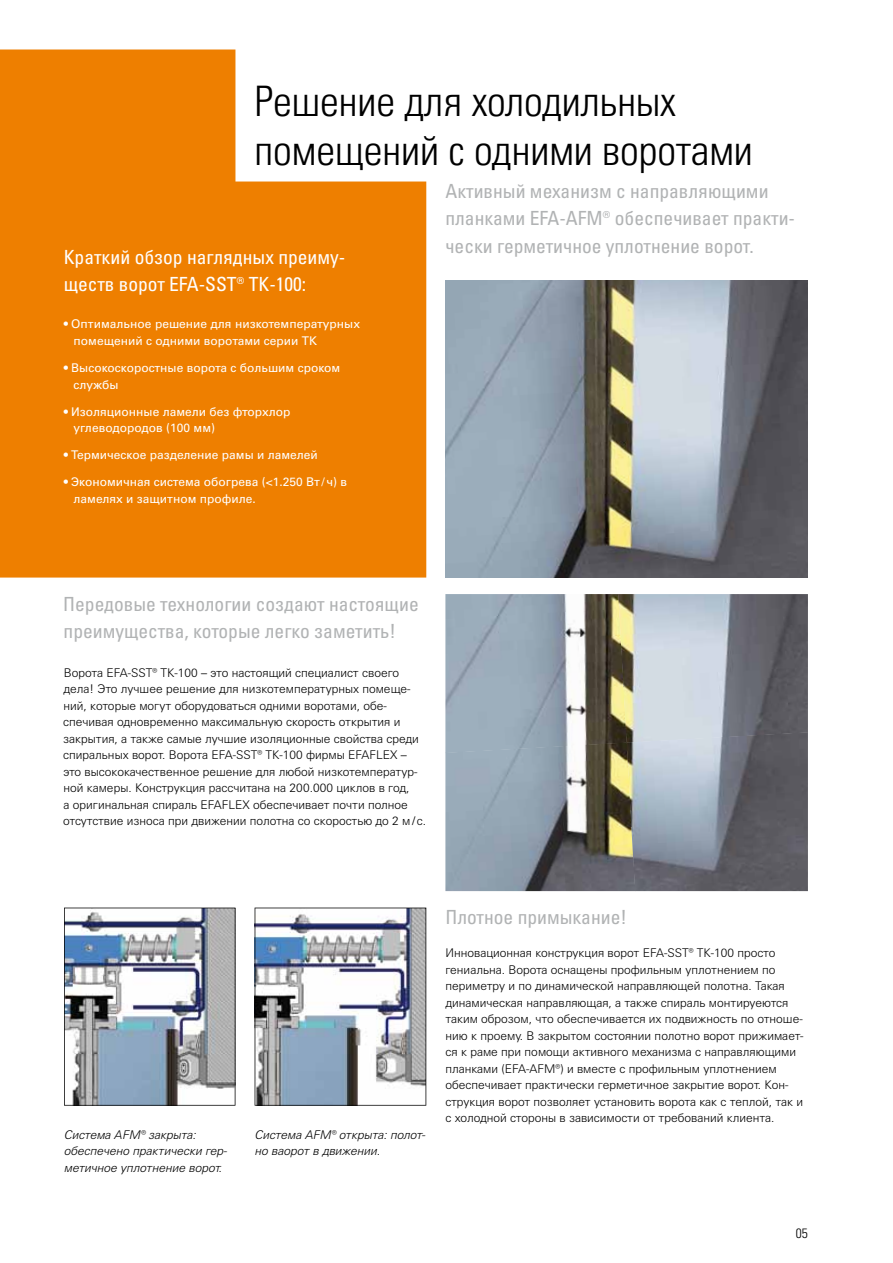
<style>
.page{position:relative;width:893px;height:1263px;background:#fff}
.page>*{position:absolute;margin:0;border:0;box-sizing:border-box;transform-origin:0 0}
.t1{font:42px/49.5px "Univers LTCYR 47 Light Cond";color:#000}
.t2{font:condensed 19.5px/27.5px "Univers LTCYR 57";color:#b1b3b4}
.t3{font:condensed 19.5px/27.5px "Univers LTCYR 57";color:#fff}
.t4{font:300 condensed 13.5px "Univers";color:#000}
.t5{font:300 12px/16.5px "Univers Cyr";color:#000}
.t6{font:12px/16.5px "Univers Cyr";color:#fff}
.t7{font:italic 300 12px/16.5px "Univers Cyr";color:#000}
</style>
<div class="page">
<svg style="left:0;top:50px;width:426px;height:528px;background:#ef8d1c"></svg>
<img style="left:445px;top:594px;width:173px;height:148px">
<img style="left:618px;top:594px;width:190px;height:148px">
<img style="left:445px;top:742px;width:181px;height:149px">
<img style="left:626px;top:732px;width:182px;height:159px">
<img style="left:445px;top:281px;width:363px;height:297px">
<svg style="left:255px;top:908px;width:171px;height:198px"></svg>
<img style="left:64px;top:908px;width:171px;height:198px">
<h1 class="t1" style="left:255px;top:74px;width:500px">Решение для холодильных помещений с одними воротами</h1>
<h2 class="t3" style="left:64px;top:243px;width:283px">Краткий обзор наглядных преиму&shy;ществ ворот EFA-SST® TK-100:</h2>
<p class="t6" style="left:74px;top:316px;width:288px;text-indent:-10px">• Оптимальное решение для низкотемпературных помещений с одними воротами серии TK</p>
<p class="t6" style="left:74px;top:359px;width:268px;text-indent:-10px">• Высокоскоростные ворота с большим сроком службы</p>
<p class="t6" style="left:74px;top:403px;width:218px;text-indent:-10px">• Изоляционные ламели без фторхлор углеводородов (100 мм)</p>
<p class="t6" style="left:64px;top:447px;width:255px">• Термическое разделение рамы и ламелей</p>
<p class="t6" style="left:74px;top:474px;width:275px;text-indent:-10px">• Экономичная система обогрева (&lt;1.250 Вт / ч) в ламелях и защитном профиле.</p>
<h2 class="t2" style="left:445px;top:177px;width:351px">Активный механизм с направляющими планками EFA-AFM® обеспечивает практи&shy;чески герметичное уплотнение ворот.</h2>
<h2 class="t2" style="left:63px;top:589px;width:357px">Передовые технологии создают настоящие преимущества, которые легко заметить!</h2>
<p class="t5" style="left:63px;top:664px;width:365px">Ворота EFA-SST® TK-100 – это настоящий специалист своего дела! Это лучшее решение для низкотемпературных помеще&shy;ний, которые могут оборудоваться одними воротами, обе&shy;спечивая одновременно максимальную скорость открытия и закрытия, а также самые лучшие изоляционные свойства среди спиральных ворот. Ворота EFA-SST® TK-100 фирмы EFAFLEX – это высококачественное решение для любой низкотемператур&shy;ной камеры. Конструкция рассчитана на 200.000 циклов в год,<br>а оригинальная спираль EFAFLEX обеспечивает почти полное отсутствие износа при движении полотна со скоростью до 2 м / с.</p>
<p class="t7" style="left:64px;top:1126px;width:165px">Система AFM® закрыта: обеспечено практически гер&shy;метичное уплотнение ворот.</p>
<p class="t7" style="left:255px;top:1126px;width:172px">Система AFM® открыта: полот&shy;но вaорот в движении.</p>
<h2 class="t2" style="left:445px;top:903px;width:183px">Плотное примыкание!</h2>
<p class="t5" style="left:445px;top:944px;width:359px">Инновационная конструкция ворот EFA-SST® TK-100 просто гениальна. Ворота оснащены профильным уплотнением по периметру и по динамической направляющей полотна. Такая динамическая направляющая, а также спираль монтируеются таким оброзом, что обеспечивается их подвижность по отноше&shy;нию к проему. В закрытом состоянии полотно ворот прижимает&shy;ся к раме при помощи активного механизма с направляющими планками (EFA-AFM®) и вместе с профильным уплотнением обеспечивает практически герметичное закрытие ворот. Кон&shy;струкция ворот позволяет установить ворота как с теплой, так и с холодной стороны в зависимости от требований клиента.</p>
<p class="t4" style="left:796px;top:1225px;width:14px">05</p>
</div>
